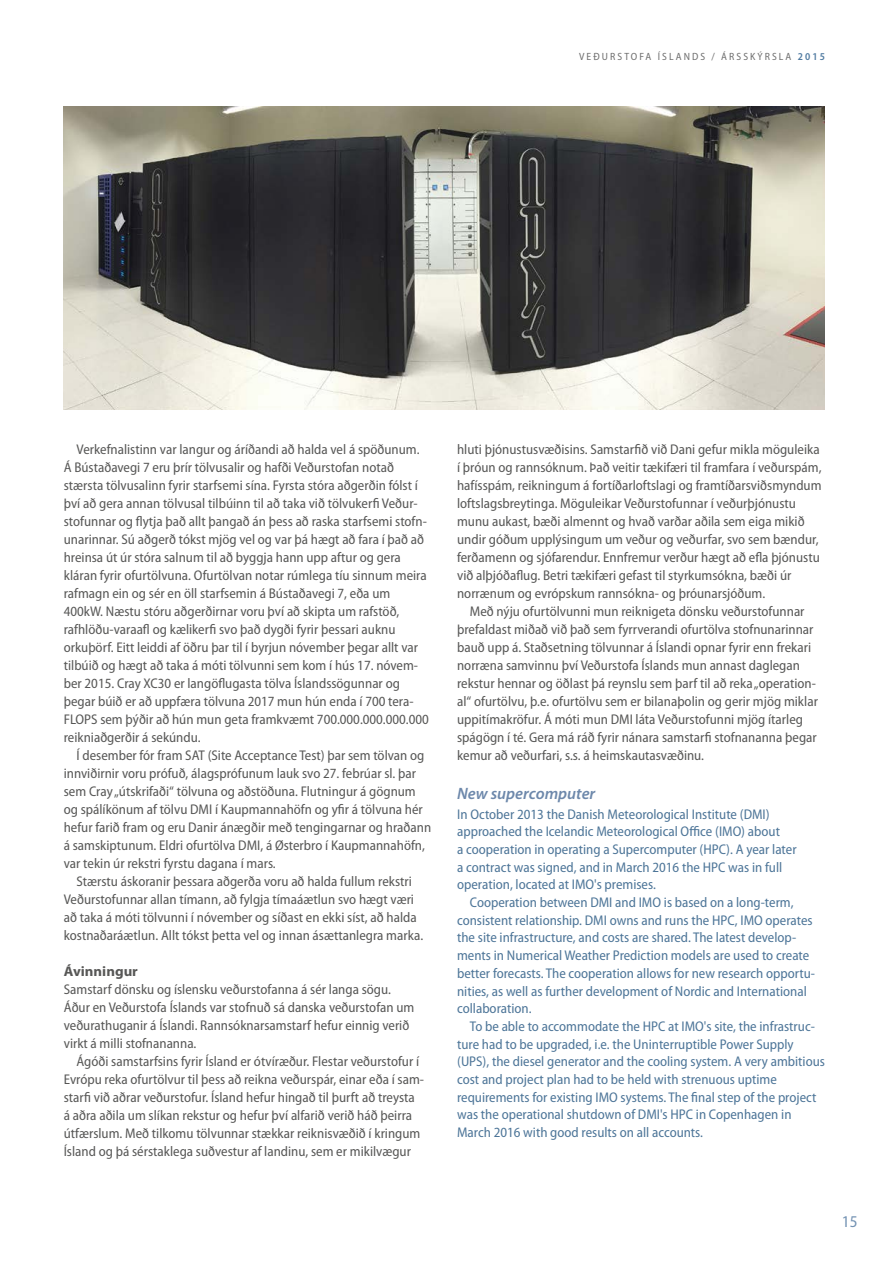
<style>
.page{position:relative;width:893px;height:1263px;background:#fff}
.page>*{position:absolute;margin:0;border:0;box-sizing:border-box;transform-origin:0 0}
.t1{font:italic 600 16.5px "Myriad Pro";color:#6d88ab}
.t2{font:semi-condensed 16.5px "Myriad Pro";color:#7392b3}
.t3{font:semi-condensed 14.1px/18px "Myriad Pro";color:#575756}
.t4{font:semi-condensed 14.1px/17.7px "Myriad Pro";color:#4d7598}
.t5{font:700 14.1px "Myriad Pro";color:#575756;scale:1.05 1}
.t6{font:semi-condensed 10.5px "Myriad Pro";letter-spacing:.2em;color:#6f6f6f}
.s1{font-weight:600;color:#517ba1}
</style>
<div class="page">
<img style="left:64px;top:106px;width:761px;height:304px">
<p class="t6" style="left:579px;top:50px;width:247px">VEÐURSTOFA ÍSLANDS / ÁRSSKÝRSLA <span class="s1">2015</span></p>
<p class="t3" style="left:64px;top:441px;width:367px;text-indent:13px">Verkefnalistinn var langur og áríðandi að halda vel á spöðunum.<br>Á Bústaðavegi 7 eru þrír tölvusalir og hafði Veðurstofan notað stærsta tölvusalinn fyrir starfsemi sína. Fyrsta stóra aðgerðin fólst í því að gera annan tölvusal tilbúinn til að taka við tölvukerfi Veður&shy;stofunnar og flytja það allt þangað án þess að raska starfsemi stofn&shy;unarinnar. Sú aðgerð tókst mjög vel og var þá hægt að fara í það að hreinsa út úr stóra salnum til að byggja hann upp aftur og gera kláran fyrir ofurtölvuna. Ofurtölvan notar rúmlega tíu sinnum meira rafmagn ein og sér en öll starfsemin á Bústaðavegi 7, eða um 400kW. Næstu stóru aðgerðirnar voru því að skipta um rafstöð, rafhlöðu-varaafl og kælikerfi svo það dygði fyrir þessari auknu orkuþörf. Eitt leiddi af öðru þar til í byrjun nóvember þegar allt var tilbúið og hægt að taka á móti tölvunni sem kom í hús 17. nóvem&shy;ber 2015. Cray XC30 er langöflugasta tölva Íslandssögunnar og þegar búið er að uppfæra tölvuna 2017 mun hún enda í 700 tera-FLOPS sem þýðir að hún mun geta framkvæmt 700.000.000.000.000 reikniaðgerðir á sekúndu.</p>
<p class="t3" style="left:64px;top:747px;width:369px;text-indent:13px">Í desember fór fram SAT (Site Acceptance Test) þar sem tölvan og innviðirnir voru prófuð, álagsprófunum lauk svo 27. febrúar sl. þar sem Cray „útskrifaði“ tölvuna og aðstöðuna. Flutningur á gögnum og spálíkönum af tölvu DMI í Kaupmannahöfn og yfir á tölvuna hér hefur farið fram og eru Danir ánægðir með tengingarnar og hraðann á samskiptunum. Eldri ofurtölva DMI, á Østerbro í Kaupmannahöfn, var tekin úr rekstri fyrstu dagana í mars.</p>
<p class="t3" style="left:64px;top:873px;width:361px;text-indent:13px">Stærstu áskoranir þessara aðgerða voru að halda fullum rekstri Veðurstofunnar allan tímann, að fylgja tímaáætlun svo hægt væri að taka á móti tölvunni í nóvember og síðast en ekki síst, að halda kostnaðaráætlun. Allt tókst þetta vel og innan ásættanlegra marka.</p>
<p class="t5" style="left:64px;top:962px;width:72px">Ávinningur</p>
<p class="t3" style="left:64px;top:981px;width:352px">Samstarf dönsku og íslensku veðurstofanna á sér langa sögu.<br>Áður en Veðurstofa Íslands var stofnuð sá danska veðurstofan um veðurathuganir á Íslandi. Rannsóknarsamstarf hefur einnig verið virkt á milli stofnananna.</p>
<p class="t3" style="left:64px;top:1053px;width:362px;text-indent:13px">Ágóði samstarfsins fyrir Ísland er ótvíræður. Flestar veðurstofur í Evrópu reka ofurtölvur til þess að reikna veðurspár, einar eða í sam&shy;starfi við aðrar veðurstofur. Ísland hefur hingað til þurft að treysta á aðra aðila um slíkan rekstur og hefur því alfarið verið háð þeirra útfærslum. Með tilkomu tölvunnar stækkar reiknisvæðið í kringum Ísland og þá sérstaklega suðvestur af landinu, sem er mikilvægur</p>
<p class="t3" style="left:457px;top:441px;width:366px">hluti þjónustusvæðisins. Samstarfið við Dani gefur mikla möguleika í þróun og rannsóknum. Það veitir tækifæri til framfara í veðurspám, hafísspám, reikningum á fortíðarloftslagi og framtíðarsviðsmyndum loftslagsbreytinga. Möguleikar Veðurstofunnar í veðurþjónustu munu aukast, bæði almennt og hvað varðar aðila sem eiga mikið undir góðum upplýsingum um veður og veðurfar, svo sem bændur, ferðamenn og sjófarendur. Ennfremur verður hægt að efla þjónustu við alþjóðaflug. Betri tækifæri gefast til styrkumsókna, bæði úr norrænum og evrópskum rannsókna- og þróunarsjóðum.</p>
<p class="t3" style="left:457px;top:603px;width:362px;text-indent:13px">Með nýju ofurtölvunni mun reiknigeta dönsku veðurstofunnar þrefaldast miðað við það sem fyrrverandi ofurtölva stofnunarinnar bauð upp á. Staðsetning tölvunnar á Íslandi opnar fyrir enn frekari norræna samvinnu því Veðurstofa Íslands mun annast daglegan rekstur hennar og öðlast þá reynslu sem þarf til að reka „operation&shy;al“ ofurtölvu, þ.e. ofurtölvu sem er bilanaþolin og gerir mjög miklar uppitímakröfur. Á móti mun DMI láta Veðurstofunni mjög ítarleg spágögn í té. Gera má ráð fyrir nánara samstarfi stofnananna þegar kemur að veðurfari, s.s. á heimskautasvæðinu.</p>
<p class="t1" style="left:457px;top:785px;width:140px">New supercomputer</p>
<p class="t4" style="left:457px;top:805px;width:341px">In October 2013 the Danish Meteorological Institute (DMI) approached the Icelandic Meteorological Office (IMO) about<br>a cooperation in operating a Supercomputer (HPC). A year later a contract was signed, and in March 2016 the HPC was in full operation, located at IMO's premises.</p>
<p class="t4" style="left:457px;top:894px;width:359px;text-indent:13px">Cooperation between DMI and IMO is based on a long-term, consistent relationship. DMI owns and runs the HPC, IMO operates the site infrastructure, and costs are shared. The latest develop&shy;ments in Numerical Weather Prediction models are used to create better forecasts. The cooperation allows for new research opportu&shy;nities, as well as further development of Nordic and International collaboration.</p>
<p class="t4" style="left:457px;top:1018px;width:369px;text-indent:13px">To be able to accommodate the HPC at IMO's site, the infrastruc&shy;ture had to be upgraded, i.e. the Uninterruptible Power Supply (UPS), the diesel generator and the cooling system. A very ambitious cost and project plan had to be held with strenuous uptime requirements for existing IMO systems. The final step of the project was the operational shutdown of DMI's HPC in Copenhagen in March 2016 with good results on all accounts.</p>
<p class="t2" style="left:842px;top:1213px;width:17px">15</p>
</div>
